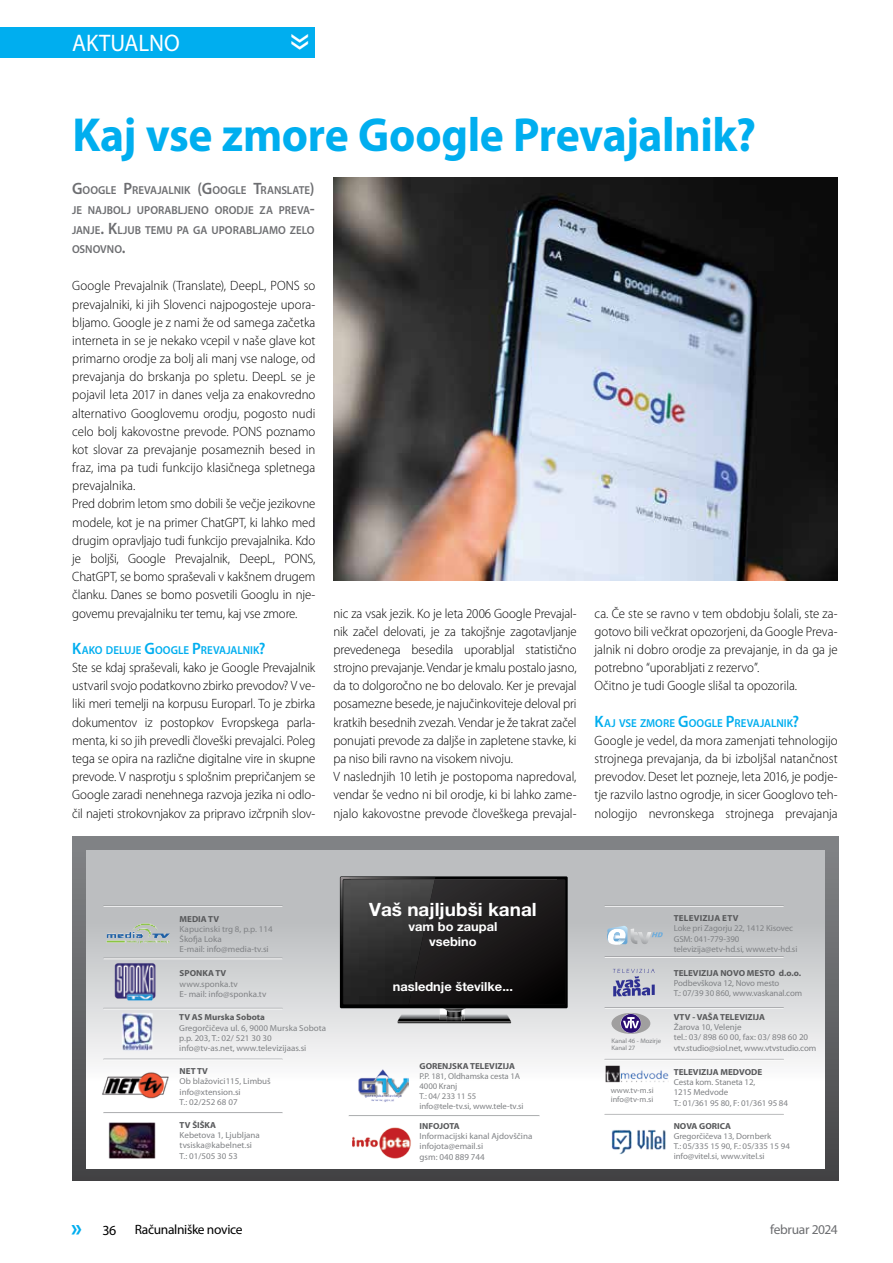
<style>
.page{position:relative;width:893px;height:1263px;background:#fff}
.page>*{position:absolute;margin:0;border:0;box-sizing:border-box;transform-origin:0 0}
.t1{font:700 48px "Myriad Pro";letter-spacing:-.01em;color:#00aeef;scale:.95 1}
.t2{font:45px "Myriad Pro";color:#fff;scale:.95 1}
.t3{font:24px "Myriad Pro";color:#fff;scale:.95 1}
.t4{font:700 18.3px "Helvetica Neue LT Pro";color:#fff}
.t5{font:13.95px "Myriad Pro";color:#000}
.t6{font:300 13.5px/18.1px "Myriad Pro";letter-spacing:-.005em;color:#000;scale:.95 1}
.t7{font:13.5px "Myriad Pro";letter-spacing:-.025em;color:#000}
.t8{font:13.5px "Myriad Pro";letter-spacing:-.02em;color:#6d6e71}
.t9{font:700 12.45px/15px "Helvetica Neue LT Pro";color:#fff;text-align:center}
.t10{font:600 11.55px/19.8px "Myriad Pro";color:#6d6e71;text-align:justify;scale:.95 1}
.t11{font:600 11.55px "Myriad Pro";color:#00aeef;scale:.95 1}
.t12{font:9px "Myriad Pro";color:#808285}
.t13{font:8.7px/10.2px "Myriad Pro";color:#808285}
.t14{font:700 8.7px "Myriad Pro";color:#58595b}
.t15{font:700 8.7px "Myriad Pro";letter-spacing:.02em;color:#58595b}
.t16{font:8.55px/9.9px "Myriad Pro";letter-spacing:-.01em;color:#808285}
.t17{font:8.55px/9.9px "Myriad Pro";letter-spacing:-.01em;color:#808285;scale:1.04 1}
.t18{font:7.95px/8.7px "Myriad Pro";color:#808285}
.t19{font:6.6px/7.2px "Myriad Pro";color:#808285}
.s1{font-size:16.5px}
.s2{font-weight:700;font-size:24.75px;color:#00aeef}
</style>
<div class="page">
<div style="left:73px;top:836px;width:765px;height:345px;background:linear-gradient(to bottom,#848689,#434345)"></div>
<div style="left:86px;top:850px;width:739px;height:319px;background:linear-gradient(to bottom,#b0b3b5,#fff)"></div>
<img style="left:114px;top:959px;width:46px;height:45px">
<img style="left:94px;top:1065px;width:81px;height:40px">
<img style="left:105px;top:1118px;width:54px;height:45px">
<img style="left:102px;top:916px;width:78px;height:31px">
<img style="left:352px;top:1121px;width:63px;height:39px">
<img style="left:606px;top:1121px;width:63px;height:36px">
<img style="left:599px;top:1056px;width:70px;height:30px">
<img style="left:115px;top:1011px;width:42px;height:41px">
<hr style="left:103px;top:905px;width:179px;height:1px;background:#808285">
<hr style="left:103px;top:906px;width:179px;height:1px;background:#fff">
<hr style="left:103px;top:958px;width:179px;height:1px;background:#fff">
<hr style="left:103px;top:1008px;width:179px;height:1px;background:#fff">
<hr style="left:103px;top:1059px;width:179px;height:1px;background:#fff">
<hr style="left:103px;top:1112px;width:179px;height:1px;background:#808285">
<hr style="left:103px;top:1113px;width:179px;height:1px;background:#fff">
<hr style="left:349px;top:1115px;width:190px;height:1px;background:#808285">
<hr style="left:349px;top:1116px;width:190px;height:1px;background:#fff">
<hr style="left:605px;top:1059px;width:179px;height:1px;background:#fff">
<hr style="left:605px;top:1114px;width:179px;height:1px;background:#fff">
<hr style="left:605px;top:1007px;width:179px;height:1px;background:#808285">
<hr style="left:605px;top:1008px;width:179px;height:1px;background:#fff">
<hr style="left:605px;top:956px;width:179px;height:1px;background:#808285">
<hr style="left:605px;top:957px;width:179px;height:1px;background:#fff">
<hr style="left:605px;top:905px;width:179px;height:1px;background:#808285">
<hr style="left:605px;top:906px;width:179px;height:1px;background:#fff">
<svg style="left:613px;top:969px;width:42px;height:27px"></svg>
<div style="left:611px;top:1013px;width:39px;height:21px;background:#a09f9f;border-radius:50%"></div>
<svg style="left:621px;top:1014px;width:20px;height:19px"></svg>
<img style="left:356px;top:1069px;width:52px;height:33px">
<div style="left:340px;top:876px;width:228px;height:132px;background:#000101"></div>
<img style="left:340px;top:877px;width:9px;height:67px">
<img style="left:349px;top:877px;width:86px;height:2px">
<svg style="left:343px;top:880px;width:222px;height:143px;background:#363435"></svg>
<img style="left:352px;top:880px;width:83px;height:124px">
<img style="left:343px;top:879px;width:9px;height:125px">
<img style="left:409px;top:995px;width:156px;height:9px">
<img style="left:556px;top:879px;width:9px;height:117px">
<img style="left:352px;top:879px;width:205px;height:1px">
<img style="left:343px;top:1004px;width:66px;height:1px">
<svg style="left:606px;top:926px;width:57px;height:19px"></svg>
<img style="left:334px;top:178px;width:503px;height:402px">
<div style="left:0;top:27px;width:315px;height:31px;background:#00aeef"></div>
<h3 class="t3" style="left:72px;top:29px;width:115px">AKTUALNO</h3>
<h2 class="t2" style="left:331px;top:33px;width:20px;rotate:90deg">»</h2>
<h1 class="t1" style="left:73px;top:103px;width:721px">Kaj vse zmore Google Prevajalnik?</h1>
<p class="t10" style="left:72px;top:180px;width:257px"><span class="s1">G</span>OOGLE <span class="s1">P</span>REVAJALNIK <span class="s1">(G</span>OOGLE <span class="s1">T</span>RANSLATE<span class="s1">)<br></span>JE NAJBOLJ UPORABLJENO ORODJE ZA PREVA<span class="s1">-</span>JANJE<span class="s1">. K</span>LJUB TEMU PA GA UPORABLJAMO ZELO OSNOVNO<span class="s1">.</span></p>
<p class="t6" style="left:72px;top:277px;width:257px">Google Prevajalnik (Translate), DeepL, PONS so prevajalniki, ki jih Slovenci najpogosteje upora&shy;bljamo. Google je z nami že od samega začetka interneta in se je nekako vcepil v naše glave kot primarno orodje za bolj ali manj vse naloge, od prevajanja do brskanja po spletu. DeepL se je pojavil leta 2017 in danes velja za enakovredno alternativo Googlovemu orodju, pogosto nudi celo bolj kakovostne prevode. PONS poznamo kot slovar za prevajanje posameznih besed in fraz, ima pa tudi funkcijo klasičnega spletnega prevajalnika.<br>Pred dobrim letom smo dobili še večje jezikovne modele, kot je na primer ChatGPT, ki lahko med drugim opravljajo tudi funkcijo prevajalnika. Kdo je boljši, Google Prevajalnik, DeepL, PONS, ChatGPT, se bomo spraševali v kakšnem drugem članku. Danes se bomo posvetili Googlu in nje&shy;govemu prevajalniku ter temu, kaj vse zmore.</p>
<p class="t11" style="left:72px;top:643px;width:205px"><span class="s1">K</span>AKO DELUJE <span class="s1">G</span>OOGLE <span class="s1">P</span>REVAJALNIK<span class="s1">?</span></p>
<p class="t6" style="left:72px;top:658px;width:257px;text-align:justify">Ste se kdaj spraševali, kako je Google Prevajalnik ustvaril svojo podatkovno zbirko prevodov? V ve&shy;liki meri temelji na korpusu Europarl. To je zbirka dokumentov iz postopkov Evropskega parla&shy;menta, ki so jih prevedli človeški prevajalci. Poleg tega se opira na različne digitalne vire in skupne prevode. V nasprotju s splošnim prepričanjem se Google zaradi nenehnega razvoja jezika ni odlo&shy;čil najeti strokovnjakov za pripravo izčrpnih slov-</p>
<p class="t6" style="left:333px;top:604px;width:257px">nic za vsak jezik. Ko je leta 2006 Google Prevajal&shy;nik začel delovati, je za takojšnje zagotavljanje prevedenega besedila uporabljal statistično strojno prevajanje. Vendar je kmalu postalo jasno, da to dolgoročno ne bo delovalo. Ker je prevajal posamezne besede, je najučinkoviteje deloval pri kratkih besednih zvezah. Vendar je že takrat začel ponujati prevode za daljše in zapletene stavke, ki pa niso bili ravno na visokem nivoju.<br>V naslednjih 10 letih je postopoma napredoval, vendar še vedno ni bil orodje, ki bi lahko zame&shy;njalo kakovostne prevode človeškega prevajal-</p>
<p class="t6" style="left:595px;top:604px;width:257px">ca. Če ste se ravno v tem obdobju šolali, ste za&shy;gotovo bili večkrat opozorjeni, da Google Preva&shy;jalnik ni dobro orodje za prevajanje, in da ga je potrebno “uporabljati z rezervo”.<br>Očitno je tudi Google slišal ta opozorila.</p>
<p class="t11" style="left:595px;top:715px;width:217px"><span class="s1">K</span>AJ VSE ZMORE <span class="s1">G</span>OOGLE <span class="s1">P</span>REVAJALNIK<span class="s1">?</span></p>
<p class="t6" style="left:595px;top:731px;width:257px;text-align:justify">Google je vedel, da mora zamenjati tehnologijo strojnega prevajanja, da bi izboljšal natančnost prevodov. Deset let pozneje, leta 2016, je podje&shy;tje razvilo lastno ogrodje, in sicer Googlovo teh&shy;nologijo nevronskega strojnega prevajanja</p>
<p class="t14" style="left:180px;top:913px;width:41px">MEDIA TV</p>
<p class="t13" style="left:180px;top:924px;width:94px">Kapucinski trg 8, p.p. 114<br>Škofja Loka<br>E-mail: info@media-tv.si</p>
<p class="t14" style="left:180px;top:968px;width:48px">SPONKA TV</p>
<p class="t13" style="left:180px;top:978px;width:88px">www.sponka.tv<br>E- mail: info@sponka.tv</p>
<p class="t14" style="left:179px;top:1012px;width:87px">TV AS Murska Sobota</p>
<p class="t13" style="left:179px;top:1022px;width:148px">Gregorčičeva ul. 6, 9000 Murska Sobota p.p. 203, T.: 02/ 521 30 30 info@tv-as.net, www.televizijaas.si</p>
<p class="t14" style="left:180px;top:1065px;width:30px">NET TV</p>
<p class="t13" style="left:180px;top:1076px;width:93px">Ob blažovici115, Limbuš info@xtension.si<br>T.: 02/252 68 07</p>
<p class="t14" style="left:180px;top:1119px;width:38px">TV ŠIŠKA</p>
<p class="t13" style="left:180px;top:1130px;width:82px">Kebetova 1, Ljubljana tvsiska@kabelnet.si<br>T.: 01/505 30 53</p>
<h3 class="t4" style="left:369px;top:898px;width:169px">Vaš najljubši kanal</h3>
<p class="t9" style="left:409px;top:918px;width:90px">vam bo zaupal vsebino</p>
<p class="t9" style="left:393px;top:978px;width:122px">naslednje številke...</p>
<p class="t14" style="left:420px;top:1060px;width:97px">GORENJSKA TELEVIZIJA</p>
<p class="t16" style="left:420px;top:1071px;width:105px">P.P. 181, Oldhamska cesta 1A<br>4000 Kranj<br>T.: 04/ 233 11 55 info@tele-tv.si, www.tele-tv.si</p>
<p class="t14" style="left:420px;top:1120px;width:42px">INFOJOTA</p>
<p class="t13" style="left:420px;top:1131px;width:114px">Informacijski kanal Ajdovščina infojota@email.si</p>
<p class="t12" style="left:420px;top:1151px;width:67px">gsm: 040 889 744</p>
<p class="t19" style="left:611px;top:1036px;width:51px">Kanal 46 - Mozirje<br>Kanal 27</p>
<p class="t18" style="left:611px;top:1086px;width:44px">www.tv-m.si info@tv-m.si</p>
<p class="t15" style="left:674px;top:912px;width:66px">TELEVIZIJA ETV</p>
<p class="t13" style="left:674px;top:923px;width:125px">Loke pri Zagorju 22, 1412 Kisovec<br>GSM: 041-779-390 televizija@etv-hd.si, www.etv-hd.si</p>
<p class="t14" style="left:674px;top:967px;width:129px">TELEVIZIJA NOVO MESTO d.o.o.</p>
<p class="t13" style="left:674px;top:978px;width:130px">Podbevškova 12, Novo mesto<br>T.: 07/39 30 860, www.vaskanal.com</p>
<p class="t14" style="left:674px;top:1011px;width:93px">VTV - VAŠA TELEVIZIJA</p>
<p class="t13" style="left:674px;top:1022px;width:144px">Žarova 10, Velenje<br>tel.: 03/ 898 60 00, fax: 03/ 898 60 20 vtv.studio@siol.net, www.vtvstudio.com</p>
<p class="t14" style="left:674px;top:1066px;width:90px">TELEVIZIJA MEDVODE</p>
<p class="t13" style="left:674px;top:1077px;width:116px">Cesta kom. Staneta 12,<br>1215 Medvode<br>T.: 01/361 95 80, F: 01/361 95 84</p>
<p class="t14" style="left:674px;top:1121px;width:59px">NOVA GORICA</p>
<p class="t17" style="left:674px;top:1131px;width:113px">Gregorčičeva 13, Dornberk<br>T.: 05/335 15 90, F.: 05/335 15 94 info@vitel.si, www.vitel.si</p>
<p class="t5" style="left:71px;top:1221px;width:47px"><span class="s2">»</span> 36</p>
<p class="t7" style="left:135px;top:1221px;width:109px">Računalniške novice</p>
<p class="t8" style="left:770px;top:1221px;width:69px">februar 2024</p>
</div>
